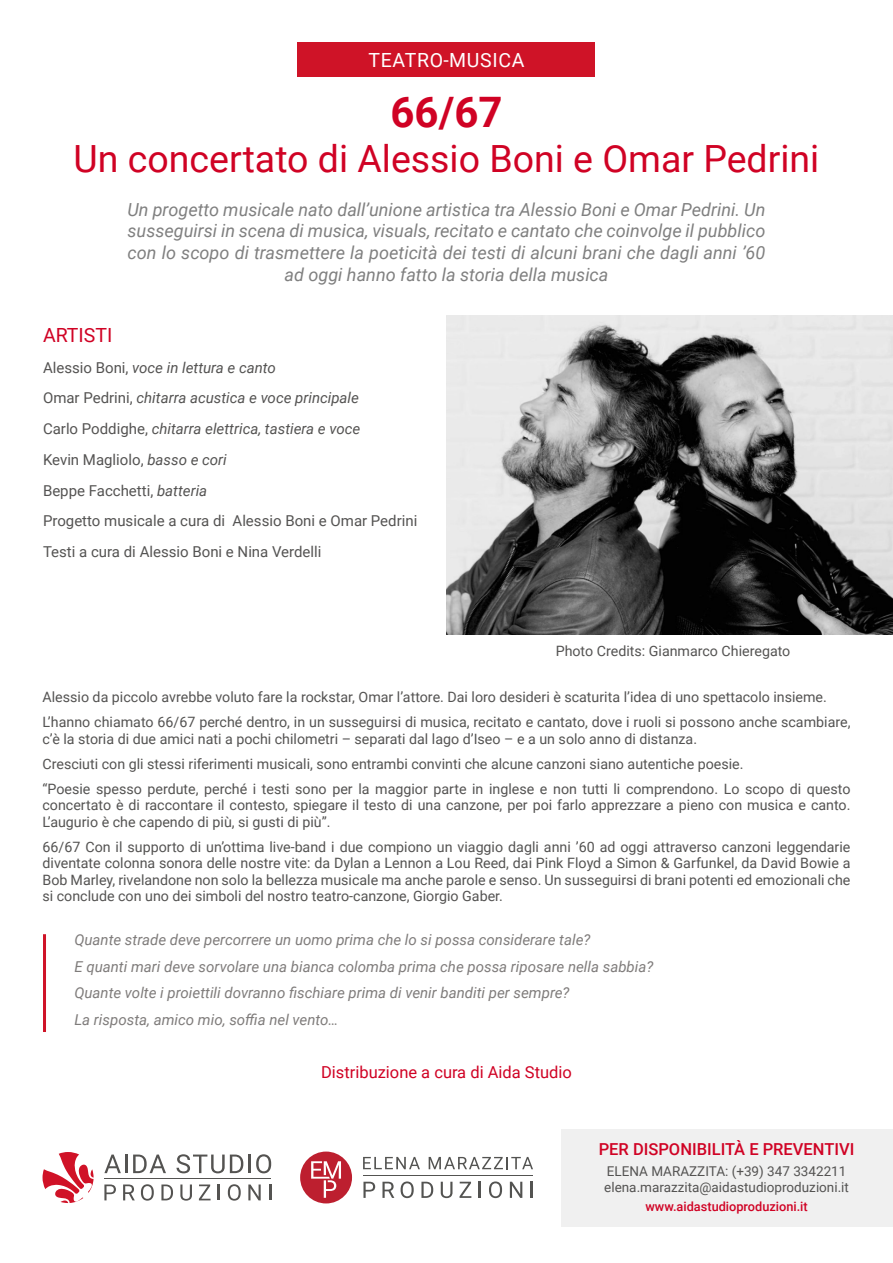
<style>
.page{position:relative;width:893px;height:1263px;background:#fff}
.page>*{position:absolute;margin:0;border:0;box-sizing:border-box;transform-origin:0 0}
.t1{font:700 42px "Roboto";color:#d00224}
.t2{font:37.5px "Roboto";color:#d00224}
.t3{font:19.5px "Roboto";letter-spacing:.035em;color:#fff}
.t4{font:19.5px "Roboto";color:#d00224}
.t5{font:italic 18px/21.6px "Roboto";color:#808080;text-align:center}
.t6{font:16.5px "Roboto";color:#d00224}
.t7{font:500 16.5px "Roboto";color:#d00224}
.t8{font:15px/30.8px "Roboto";color:#545352}
.t9{font:italic 15px/26.5px "Roboto";color:#7f7c7b}
.t10{font:14.25px/16.5px "Roboto";color:#545352}
.t11{font:13.5px/16.2px "Roboto";color:#545352}
.t12{font:500 12.75px "Roboto";color:#d00224}
.s1{font-style:italic}
</style>
<div class="page">
<div style="left:298px;top:43px;width:297px;height:34px;background:#cf1327"></div>
<div style="left:561px;top:1128px;width:332px;height:98px;background:#f0f0f0"></div>
<svg style="left:104px;top:1184px;width:12px;height:16px"></svg>
<svg style="left:123px;top:1184px;width:12px;height:16px"></svg>
<svg style="left:141px;top:1184px;width:13px;height:16px"></svg>
<svg style="left:161px;top:1184px;width:12px;height:16px"></svg>
<svg style="left:180px;top:1184px;width:12px;height:16px"></svg>
<svg style="left:199px;top:1184px;width:12px;height:16px"></svg>
<svg style="left:218px;top:1184px;width:2px;height:16px"></svg>
<svg style="left:228px;top:1184px;width:13px;height:16px"></svg>
<svg style="left:248px;top:1184px;width:13px;height:16px"></svg>
<svg style="left:269px;top:1184px;width:2px;height:16px"></svg>
<svg style="left:43px;top:1152px;width:51px;height:51px"></svg>
<hr style="left:104px;top:1178px;width:167px;height:1px;background:#545351">
<svg style="left:104px;top:1154px;width:23px;height:19px"></svg>
<svg style="left:133px;top:1154px;width:33px;height:19px"></svg>
<svg style="left:176px;top:1154px;width:67px;height:19px"></svg>
<svg style="left:249px;top:1154px;width:22px;height:19px"></svg>
<div style="left:300px;top:1151px;width:52px;height:52px;background:#bd1f2f;border-radius:50%"></div>
<svg style="left:311px;top:1161px;width:30px;height:37px"></svg>
<svg style="left:363px;top:1182px;width:12px;height:16px"></svg>
<svg style="left:382px;top:1182px;width:12px;height:16px"></svg>
<svg style="left:401px;top:1181px;width:13px;height:17px"></svg>
<svg style="left:421px;top:1182px;width:12px;height:16px"></svg>
<svg style="left:441px;top:1182px;width:11px;height:16px"></svg>
<svg style="left:460px;top:1182px;width:11px;height:16px"></svg>
<svg style="left:479px;top:1182px;width:2px;height:16px"></svg>
<svg style="left:489px;top:1181px;width:13px;height:17px"></svg>
<svg style="left:510px;top:1182px;width:12px;height:16px"></svg>
<svg style="left:531px;top:1182px;width:2px;height:16px"></svg>
<hr style="left:363px;top:1176px;width:170px;height:1px;background:#535351">
<svg style="left:363px;top:1157px;width:57px;height:12px"></svg>
<svg style="left:429px;top:1157px;width:104px;height:12px"></svg>
<img style="left:447px;top:315px;width:446px;height:319px">
<hr style="left:43px;top:934px;width:3px;height:98px;background:#cf1327">
<h3 class="t3" style="left:368px;top:46px;width:158px">TEATRO-MUSICA</h3>
<h1 class="t1" style="left:390px;top:83px;width:114px">66/67</h1>
<h2 class="t2" style="left:74px;top:133px;width:747px">Un concertato di Alessio Boni e Omar Pedrini</h2>
<p class="t5" style="left:128px;top:198px;width:639px">Un progetto musicale nato dall’unione artistica tra Alessio Boni e Omar Pedrini. Un susseguirsi in scena di musica, visuals, recitato e cantato che coinvolge il pubblico con lo scopo di trasmettere la poeticità dei testi di alcuni brani che dagli anni ’60 ad oggi hanno fatto la storia della musica</p>
<h3 class="t4" style="left:43px;top:321px;width:71px">ARTISTI</h3>
<p class="t8" style="left:43px;top:351px;width:376px">Alessio Boni, <span class="s1">voce in lettura e canto<br></span>Omar Pedrini, <span class="s1">chitarra acustica e voce principale<br></span>Carlo Poddighe, <span class="s1">chitarra elettrica, tastiera e voce<br></span>Kevin Magliolo, <span class="s1">basso e cori<br></span>Beppe Facchetti, <span class="s1">batteria<br></span>Progetto musicale a cura di Alessio Boni e Omar Pedrini Testi a cura di Alessio Boni e Nina Verdelli</p>
<p class="t10" style="left:556px;top:642px;width:236px">Photo Credits: Gianmarco Chieregato</p>
<p class="t10" style="left:43px;top:684px;width:809px;line-height:25px">Alessio da piccolo avrebbe voluto fare la rockstar, Omar l’attore. Dai loro desideri è scaturita l’idea di uno spettacolo insieme.<br>L’hanno chiamato 66/67 perché dentro, in un susseguirsi di musica, recitato e cantato, dove i ruoli si possono anche scambiare,</p>
<p class="t10" style="left:43px;top:725px;width:809px;line-height:25px">c’è la storia di due amici nati a pochi chilometri – separati dal lago d’Iseo – e a un solo anno di distanza.<br>Cresciuti con gli stessi riferimenti musicali, sono entrambi convinti che alcune canzoni siano autentiche poesie.<br>“Poesie spesso perdute, perché i testi sono per la maggior parte in inglese e non tutti li comprendono. Lo scopo di questo</p>
<p class="t10" style="left:43px;top:796px;width:809px">concertato è di raccontare il contesto, spiegare il testo di una canzone, per poi farlo apprezzare a pieno con musica e canto.<br>L’augurio è che capendo di più, si gusti di più”.</p>
<p class="t10" style="left:43px;top:838px;width:809px;text-align:justify">66/67 Con il supporto di un’ottima live-band i due compiono un viaggio dagli anni ’60 ad oggi attraverso canzoni leggendarie diventate colonna sonora delle nostre vite: da Dylan a Lennon a Lou Reed, dai Pink Floyd a Simon &amp; Garfunkel, da David Bowie a Bob Marley, rivelandone non solo la bellezza musicale ma anche parole e senso. Un susseguirsi di brani potenti ed emozionali che si conclude con uno dei simboli del nostro teatro-canzone, Giorgio Gaber.</p>
<p class="t9" style="left:74px;top:926px;width:580px">Quante strade deve percorrere un uomo prima che lo si possa considerare tale?<br>E quanti mari deve sorvolare una bianca colomba prima che possa riposare nella sabbia?<br>Quante volte i proiettili dovranno fischiare prima di venir banditi per sempre?<br>La risposta, amico mio, soffia nel vento…</p>
<p class="t6" style="left:321px;top:1060px;width:252px">Distribuzione a cura di Aida Studio</p>
<p class="t7" style="left:599px;top:1138px;width:257px">PER DISPONIBILITÀ E PREVENTIVI</p>
<p class="t11" style="left:604px;top:1162px;width:246px">ELENA MARAZZITA: (+39) 347 3342211 elena.marazzita@aidastudioproduzioni.it</p>
<p class="t12" style="left:645px;top:1198px;width:164px">www.aidastudioproduzioni.it</p>
</div>
